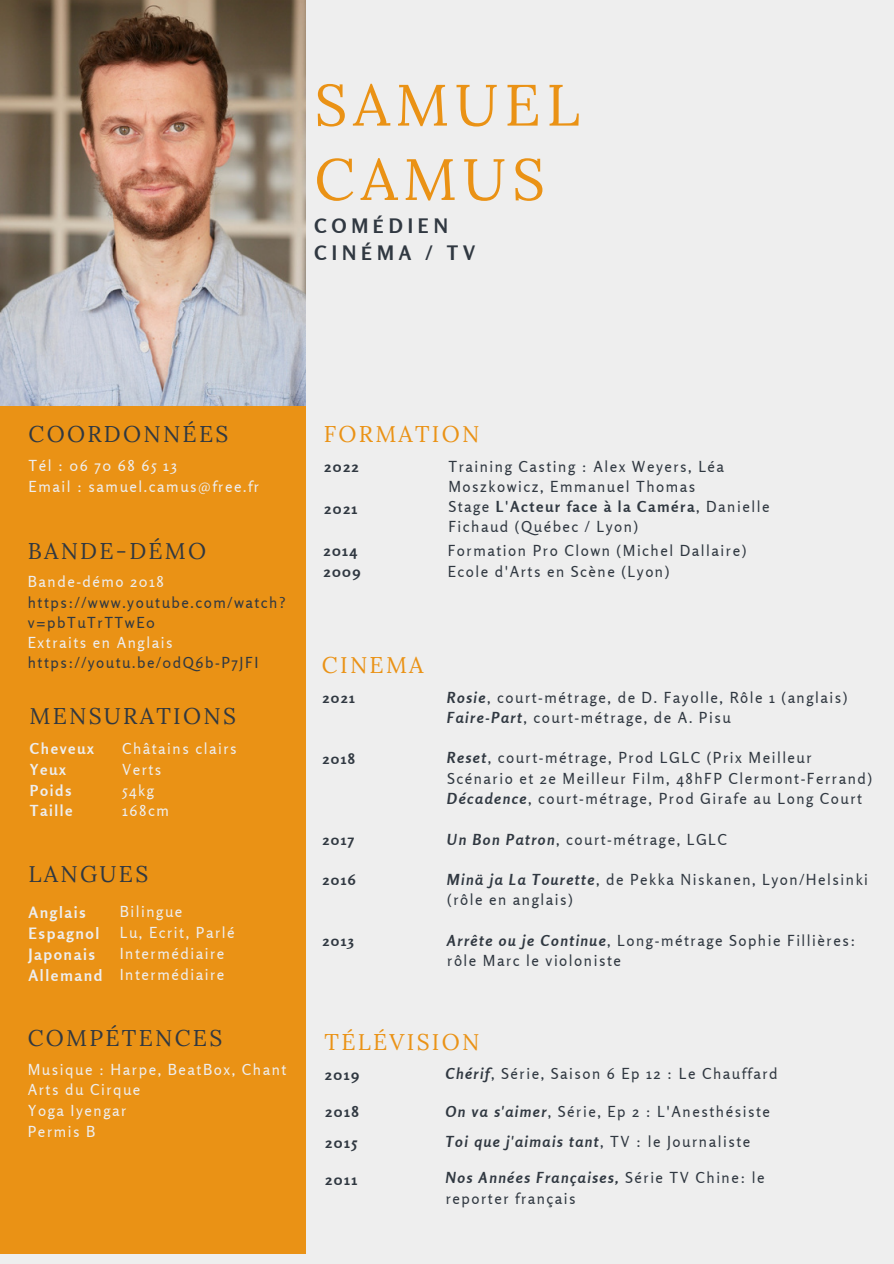
<style>
.page{position:relative;width:894px;height:1264px;background:#fff}
.page>*{position:absolute;margin:0;border:0;box-sizing:border-box;transform-origin:0 0}
.t1{font:58.2px "Lora";letter-spacing:.1em;color:#ea9215}
.t2{font:22.65px "Lora";letter-spacing:.1em;color:#303841}
.t3{font:22.65px "Lora";letter-spacing:.1em;color:#ea9215}
.t4{font:700 19.8px "Rosario";letter-spacing:.25em;color:#303841}
.t5{font:700 15.6px "Rosario";letter-spacing:.1em;color:#eee}
.t6{font:15.15px/20.2px "Rosario";letter-spacing:.1em;color:#303841}
.t7{font:15.15px "Rosario";letter-spacing:.1em;color:#eee}
.t8{font:italic 700 15.15px "Rosario";letter-spacing:.1em;color:#303841}
.t9{font:700 15.15px "Rosario";letter-spacing:.1em;color:#303841}
.t10{font:700 15.15px "Rosario";letter-spacing:.1em;color:#eee}
.t11{font:700 14.7px "Rosario";letter-spacing:.1em;color:#303841}
.s1{font-weight:700}
.s2{font-weight:700;font-style:italic}
.s3{font-weight:400;font-style:normal}
</style>
<div class="page">
<div style="left:0;top:0;width:893px;height:1263px;background:#eee"></div>
<div style="left:0;top:0;width:305px;height:1253px;background:#ea9215"></div>
<img style="left:0;top:0;width:305px;height:405px">
<p class="t1" style="left:314px;top:67px;width:267px">SAMUEL</p>
<p class="t1" style="left:314px;top:141px;width:232px">CAMUS</p>
<p class="t4" style="left:314px;top:214px;width:135px">COMÉDIEN</p>
<p class="t4" style="left:314px;top:241px;width:162px">CINÉMA / TV</p>
<p class="t2" style="left:28px;top:419px;width:201px">COORDONNÉES</p>
<p class="t7" style="left:28px;top:456px;width:150px">Tél : 06 70 68 65 13</p>
<p class="t7" style="left:28px;top:477px;width:232px">Email : samuel.camus@free.fr</p>
<p class="t3" style="left:324px;top:419px;width:157px">FORMATION</p>
<p class="t9" style="left:324px;top:457px;width:36px">2022</p>
<p class="t9" style="left:324px;top:499px;width:35px">2021</p>
<p class="t6" style="left:448px;top:456px;width:277px">Training Casting : Alex Weyers, Léa<br>Moszkowicz, Emmanuel Thomas</p>
<p class="t6" style="left:448px;top:496px;width:322px">Stage <span class="s1">L'Acteur face à la Caméra</span>, Danielle<br>Fichaud (Québec / Lyon)</p>
<p class="t2" style="left:28px;top:536px;width:180px">BANDE-DÉMO</p>
<p class="t7" style="left:28px;top:572px;width:138px">Bande-démo 2018</p>
<p class="t6" style="left:28px;top:591px;width:259px">https://www.youtube.com/watch? v=pbTuTrTTwE0</p>
<p class="t7" style="left:28px;top:633px;width:146px">Extraits en Anglais</p>
<p class="t6" style="left:28px;top:652px;width:232px">https://youtu.be/0dQ6b-P7JFI</p>
<p class="t3" style="left:322px;top:650px;width:103px">CINEMA</p>
<p class="t11" style="left:322px;top:688px;width:34px">2021</p>
<p class="t6" style="left:447px;top:540px;width:300px">Formation Pro Clown (Michel Dallaire)</p>
<p class="t6" style="left:447px;top:561px;width:223px">Ecole d'Arts en Scène (Lyon)</p>
<p class="t9" style="left:323px;top:541px;width:35px">2014</p>
<p class="t9" style="left:323px;top:562px;width:39px">2009</p>
<p class="t6" style="left:447px;top:687px;width:401px"><span class="s2">Rosie</span>, court-métrage, de D. Fayolle, Rôle 1 (anglais)</p>
<p class="t6" style="left:447px;top:707px;width:285px"><span class="s2">Faire-Part</span>, court-métrage, de A. Pisu</p>
<p class="t6" style="left:447px;top:747px;width:426px"><span class="s2">Reset</span>, court-métrage, Prod LGLC (Prix Meilleur<br>Scénario et 2e Meilleur Film, 48hFP Clermont-Ferrand)</p>
<p class="t6" style="left:447px;top:788px;width:416px"><span class="s2">Décadence</span>, court-métrage, Prod Girafe au Long Court</p>
<p class="t6" style="left:447px;top:828px;width:281px"><span class="s2">Un Bon Patron</span>, court-métrage, LGLC</p>
<p class="t6" style="left:447px;top:869px;width:422px"><span class="s2">Minä ja La Tourette</span>, de Pekka Niskanen, Lyon/Helsinki (rôle en anglais)</p>
<p class="t6" style="left:447px;top:930px;width:409px"><span class="s2">Arrête ou je Continue</span>, Long-métrage Sophie Fillières: rôle Marc le violoniste</p>
<p class="t2" style="left:30px;top:701px;width:208px">MENSURATIONS</p>
<p class="t10" style="left:30px;top:739px;width:65px">Cheveux</p>
<p class="t10" style="left:30px;top:759px;width:38px">Yeux</p>
<p class="t10" style="left:30px;top:780px;width:43px">Poids</p>
<p class="t10" style="left:30px;top:801px;width:44px">Taille</p>
<p class="t7" style="left:122px;top:739px;width:116px">Châtains clairs</p>
<p class="t7" style="left:122px;top:759px;width:41px">Verts</p>
<p class="t7" style="left:122px;top:780px;width:34px">54kg</p>
<p class="t7" style="left:122px;top:801px;width:48px">168cm</p>
<p class="t11" style="left:322px;top:749px;width:34px">2018</p>
<p class="t11" style="left:322px;top:830px;width:33px">2017</p>
<p class="t11" style="left:322px;top:871px;width:35px">2016</p>
<p class="t2" style="left:28px;top:859px;width:121px">LANGUES</p>
<p class="t5" style="left:28px;top:902px;width:59px">Anglais</p>
<p class="t5" style="left:28px;top:923px;width:72px">Espagnol</p>
<p class="t5" style="left:28px;top:944px;width:68px">Japonais</p>
<p class="t5" style="left:28px;top:965px;width:76px">Allemand</p>
<p class="t7" style="left:120px;top:902px;width:64px">Bilingue</p>
<p class="t7" style="left:120px;top:923px;width:116px">Lu, Ecrit, Parlé</p>
<p class="t7" style="left:120px;top:944px;width:106px">Intermédiaire</p>
<p class="t7" style="left:120px;top:965px;width:106px">Intermédiaire</p>
<p class="t11" style="left:322px;top:931px;width:33px">2013</p>
<p class="t2" style="left:28px;top:1023px;width:196px">COMPÉTENCES</p>
<p class="t7" style="left:28px;top:1059px;width:260px">Musique : Harpe, BeatBox, Chant</p>
<p class="t7" style="left:28px;top:1080px;width:114px">Arts du Cirque</p>
<p class="t7" style="left:28px;top:1101px;width:100px">Yoga Iyengar</p>
<p class="t7" style="left:28px;top:1122px;width:69px">Permis B</p>
<p class="t3" style="left:324px;top:1027px;width:156px">TÉLÉVISION</p>
<p class="t9" style="left:325px;top:1065px;width:36px">2019</p>
<p class="t6" style="left:445px;top:1063px;width:333px"><span class="s2">Chérif</span>, Série, Saison 6 Ep 12 : Le Chauffard</p>
<p class="t9" style="left:325px;top:1102px;width:35px">2018</p>
<p class="t6" style="left:445px;top:1100px;width:326px"><span class="s2">On va s'aimer</span>, Série, Ep 2 : L'Anesthésiste</p>
<p class="t9" style="left:325px;top:1132px;width:33px">2015</p>
<p class="t8" style="left:445px;top:1132px;width:306px">Toi que j'aimais tant<span class="s3">, TV : le Journaliste</span></p>
<p class="t9" style="left:325px;top:1170px;width:33px">2011</p>
<p class="t6" style="left:445px;top:1167px;width:320px"><span class="s2">Nos Années Françaises,</span> Série TV Chine: le reporter français</p>
</div>
